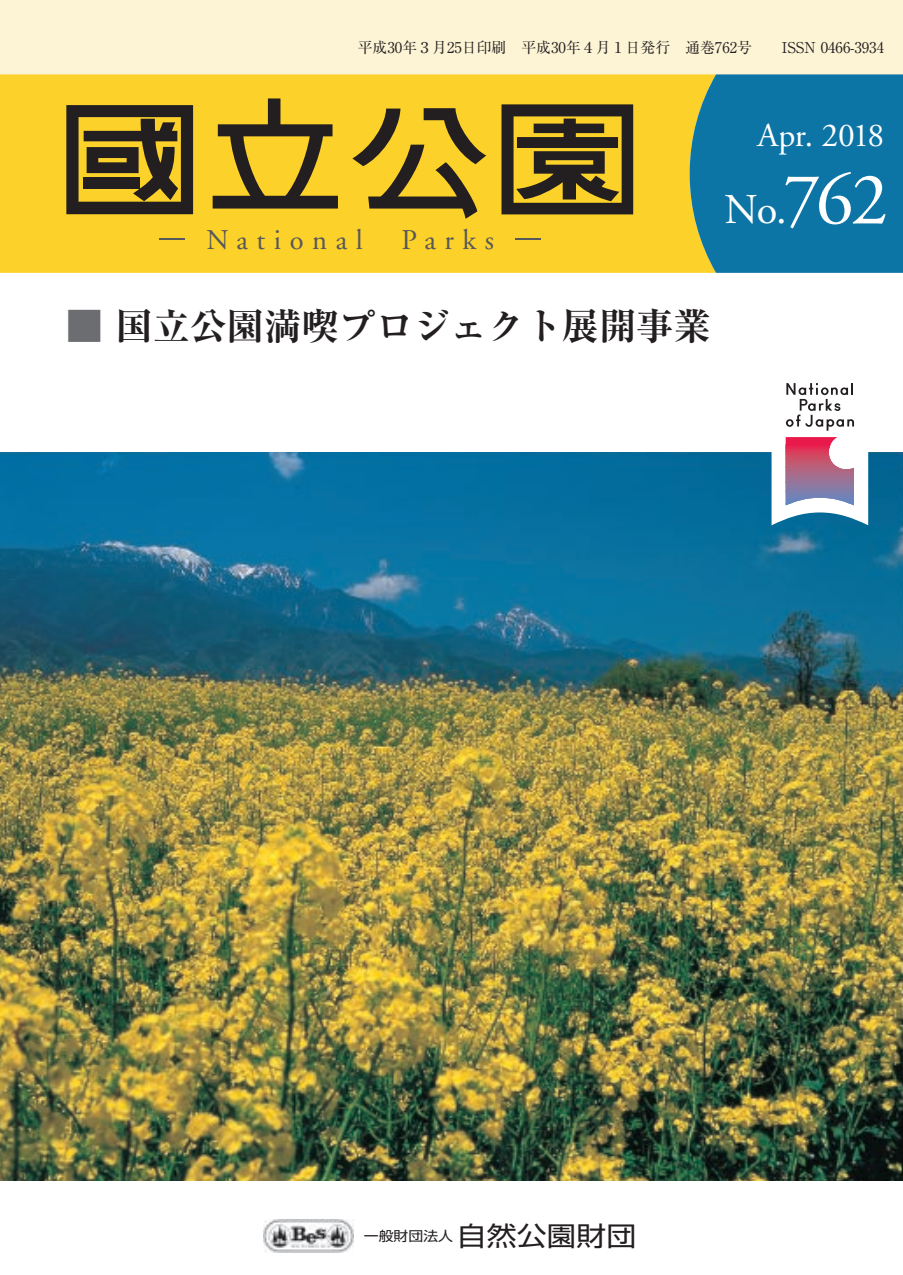
<style>
.page{position:relative;width:903px;height:1275px;background:#fff}
.page>*{position:absolute;margin:0;border:0;box-sizing:border-box;transform-origin:0 0}
.t1{font:42.35px "Adobe Garamond Pro";color:#fff}
.t2{font:700 expanded 37.27px "Ryumin Pr 6";color:#231f20}
.t3{font:33.43px "Adobe Garamond Pro";letter-spacing:-.02em;color:#fff}
.t4{font:28.53px "Adobe Garamond";letter-spacing:.3em;color:#57585a}
.t5{font:14.88px "Ryumin Pr 6";color:#231f20}
.t6{font:13.47px "Shin Go Pr 6";color:#231f20;scale:1.11 1}
.s1{font-family:"Koz Min Pro"}
.s2{font-size:74.38px}
.s3{color:#6c6d70}
.s4{font-size:26.78px}
</style>
<div class="page">
<div style="left:0;top:0;width:903px;height:74px;background:#fdf4d5"></div>
<img style="left:264px;top:1220px;width:90px;height:33px">
<div style="left:0;top:74px;width:690px;height:199px;background:#fcd12a"></div>
<div style="left:690px;top:74px;width:213px;height:199px;background:#0d75a5"></div>
<img style="left:0;top:452px;width:903px;height:729px">
<svg style="left:66px;top:105px;width:127px;height:109px;background:#635422"></svg>
<svg style="left:213px;top:98px;width:125px;height:111px;background:#af9226"></svg>
<svg style="left:352px;top:108px;width:134px;height:111px;background:#b89926"></svg>
<svg style="left:501px;top:104px;width:132px;height:110px;background:#6c5b23"></svg>
<svg style="left:771px;top:383px;width:97px;height:142px"></svg>
<hr style="left:786px;top:505px;width:68px;height:1px;background:#5e87c4">
<hr style="left:786px;top:504px;width:68px;height:1px;background:#6086c3">
<hr style="left:786px;top:503px;width:68px;height:1px;background:#6286c2">
<hr style="left:786px;top:502px;width:68px;height:1px;background:#6585c1">
<hr style="left:786px;top:501px;width:68px;height:1px;background:#6885bf">
<hr style="left:786px;top:500px;width:68px;height:1px;background:#6984bd">
<hr style="left:786px;top:499px;width:68px;height:1px;background:#6b83bc">
<hr style="left:786px;top:498px;width:68px;height:1px;background:#6e83ba">
<hr style="left:786px;top:497px;width:68px;height:1px;background:#7082b8">
<hr style="left:786px;top:496px;width:68px;height:1px;background:#7382b6">
<hr style="left:786px;top:495px;width:68px;height:1px;background:#7581b4">
<hr style="left:786px;top:494px;width:68px;height:1px;background:#7880b2">
<hr style="left:786px;top:493px;width:68px;height:1px;background:#7c7fb0">
<hr style="left:786px;top:492px;width:68px;height:1px;background:#7e7ead">
<hr style="left:786px;top:491px;width:68px;height:1px;background:#7f7eac">
<hr style="left:786px;top:490px;width:68px;height:1px;background:#827dab">
<hr style="left:786px;top:489px;width:68px;height:1px;background:#847ca8">
<hr style="left:786px;top:488px;width:68px;height:1px;background:#867ba6">
<hr style="left:786px;top:487px;width:68px;height:1px;background:#897ba4">
<hr style="left:786px;top:486px;width:68px;height:1px;background:#8d79a2">
<hr style="left:786px;top:485px;width:68px;height:1px;background:#8f78a0">
<hr style="left:786px;top:484px;width:68px;height:1px;background:#91779e">
<hr style="left:786px;top:483px;width:68px;height:1px;background:#94769c">
<hr style="left:786px;top:482px;width:68px;height:1px;background:#96759a">
<hr style="left:786px;top:481px;width:68px;height:1px;background:#987498">
<hr style="left:786px;top:480px;width:68px;height:1px;background:#9b7497">
<hr style="left:786px;top:479px;width:68px;height:1px;background:#9d7294">
<hr style="left:786px;top:478px;width:68px;height:1px;background:#9f7192">
<hr style="left:786px;top:477px;width:68px;height:1px;background:#a17090">
<hr style="left:786px;top:476px;width:68px;height:1px;background:#a46e8e">
<hr style="left:786px;top:475px;width:68px;height:1px;background:#a66d8c">
<hr style="left:786px;top:474px;width:68px;height:1px;background:#a86b8a">
<hr style="left:786px;top:473px;width:68px;height:1px;background:#ab6a89">
<hr style="left:786px;top:472px;width:68px;height:1px;background:#ad6987">
<hr style="left:786px;top:471px;width:68px;height:1px;background:#af6684">
<hr style="left:786px;top:470px;width:68px;height:1px;background:#b26582">
<hr style="left:786px;top:469px;width:68px;height:1px;background:#b4637f">
<hr style="left:786px;top:468px;width:68px;height:1px;background:#b6627d">
<hr style="left:786px;top:467px;width:68px;height:1px;background:#b8617b">
<hr style="left:786px;top:466px;width:68px;height:1px;background:#bb5f79">
<hr style="left:786px;top:465px;width:68px;height:1px;background:#bc5e77">
<hr style="left:786px;top:464px;width:68px;height:1px;background:#be5b75">
<hr style="left:786px;top:463px;width:68px;height:1px;background:#c15a73">
<hr style="left:786px;top:462px;width:68px;height:1px;background:#c35870">
<hr style="left:786px;top:461px;width:68px;height:1px;background:#c5556e">
<hr style="left:786px;top:460px;width:68px;height:1px;background:#c8526b">
<hr style="left:786px;top:459px;width:68px;height:1px;background:#ca5069">
<hr style="left:786px;top:458px;width:68px;height:1px;background:#cd4f67">
<hr style="left:786px;top:457px;width:68px;height:1px;background:#ce4c65">
<hr style="left:786px;top:456px;width:68px;height:1px;background:#d04963">
<hr style="left:786px;top:455px;width:68px;height:1px;background:#d24761">
<hr style="left:786px;top:454px;width:68px;height:1px;background:#d4435f">
<hr style="left:786px;top:453px;width:68px;height:1px;background:#d6405d">
<hr style="left:786px;top:452px;width:68px;height:1px;background:#d93b5b">
<hr style="left:786px;top:451px;width:68px;height:1px;background:#db3959">
<hr style="left:786px;top:450px;width:68px;height:1px;background:#de3457">
<hr style="left:786px;top:449px;width:68px;height:1px;background:#e02d55">
<hr style="left:786px;top:448px;width:68px;height:1px;background:#e32c53">
<hr style="left:786px;top:447px;width:68px;height:1px;background:#e52751">
<hr style="left:786px;top:446px;width:68px;height:1px;background:#e7214f">
<hr style="left:786px;top:445px;width:68px;height:1px;background:#ea1a4c">
<svg style="left:786px;top:437px;width:68px;height:8px"></svg>
<p class="t5" style="left:358px;top:36px;width:528px">平成30年３月25日印刷　平成30年４月１日発行　通巻762号　　ISSN 0466-3934</p>
<h3 class="t4" style="left:154px;top:224px;width:210px"><span class="s1">-</span>National</h3>
<h3 class="t4" style="left:401px;top:224px;width:145px">Parks <span class="s1">-</span></h3>
<h3 class="t3" style="left:757px;top:115px;width:128px">Apr. 2018</h3>
<h1 class="t1" style="left:724px;top:185px;width:165px">No.<span class="s2">762</span></h1>
<h2 class="t2" style="left:66px;top:297px;width:646px"><span class="s3">■</span> 国立公園満喫プロジェクト展開事業</h2>
<p class="t6" style="left:364px;top:1225px;width:247px">一般財団法人<span class="s4">自然公園財団</span></p>
</div>
